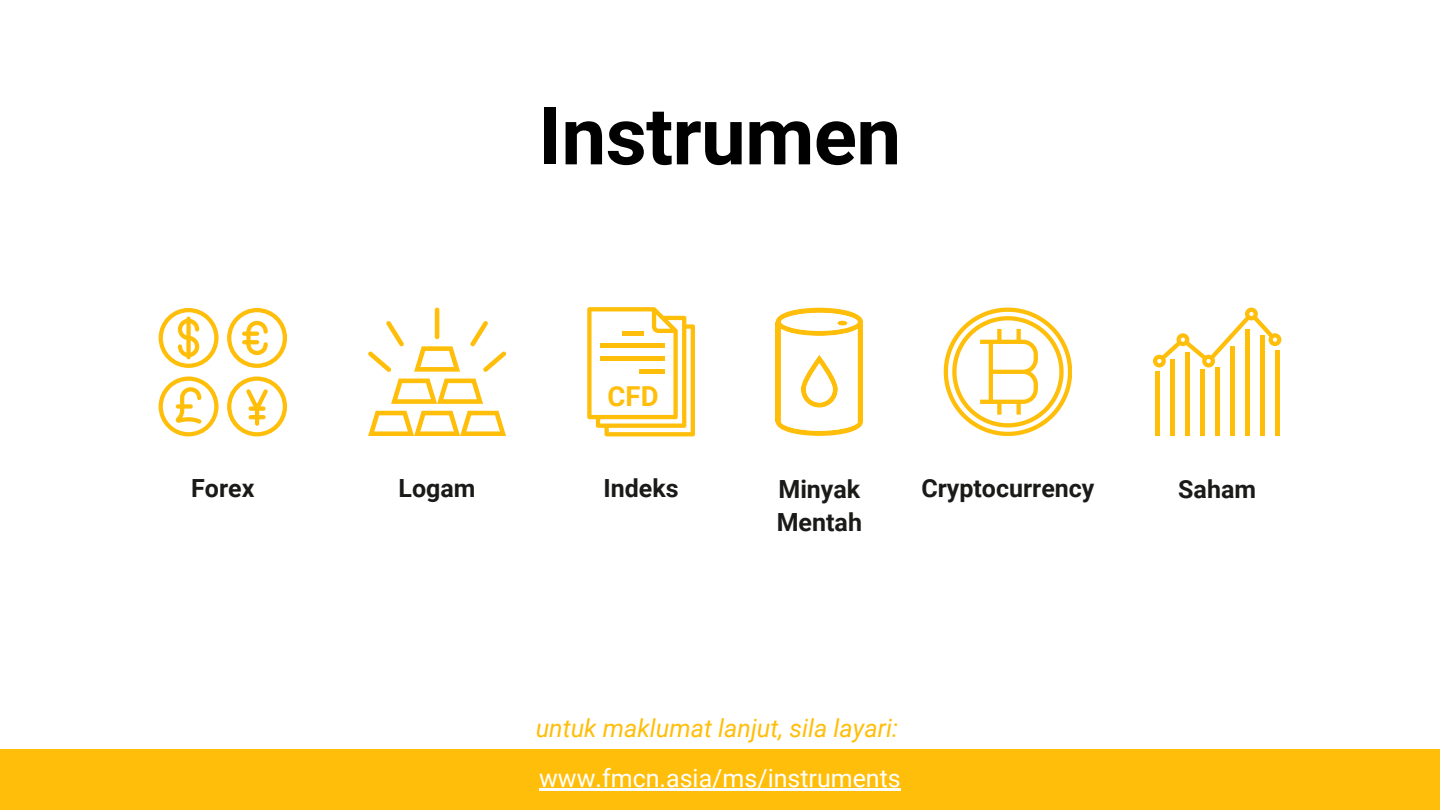
<style>
.page{position:relative;width:1440px;height:810px;background:#fff}
.page>*{position:absolute;margin:0;border:0;box-sizing:border-box;transform-origin:0 0}
.t1{font:700 80px "Roboto";letter-spacing:-.005em;color:#000}
.t2{font:700 27.6px "Roboto";color:#ffbe0a}
.t3{font:700 25px/32.2px "Roboto";color:#1a1b18}
.t4{font:italic 25px "Roboto";color:#ffbe0a}
.t5{font:25px "Roboto";color:#fff}
</style>
<div class="page">
<div style="left:0;top:749px;width:1440px;height:61px;background:#ffbe0a"></div>
<svg style="left:414px;top:346px;width:46px;height:26px"></svg>
<svg style="left:391px;top:379px;width:92px;height:25px"></svg>
<svg style="left:368px;top:411px;width:138px;height:25px"></svg>
<hr style="left:435px;top:308px;width:4px;height:31px;background:#ffbe0a;border-radius:2px">
<svg style="left:470px;top:321px;width:36px;height:51px"></svg>
<svg style="left:368px;top:321px;width:36px;height:51px"></svg>
<svg style="left:944px;top:308px;width:128px;height:128px"></svg>
<hr style="left:1155px;top:372px;width:4px;height:64px;background:#ffbe0a">
<hr style="left:1170px;top:359px;width:4px;height:77px;background:#ffbe0a">
<hr style="left:1185px;top:353px;width:4px;height:83px;background:#ffbe0a">
<hr style="left:1200px;top:370px;width:4px;height:66px;background:#ffbe0a">
<hr style="left:1215px;top:368px;width:4px;height:68px;background:#ffbe0a">
<hr style="left:1230px;top:346px;width:4px;height:90px;background:#ffbe0a">
<hr style="left:1245px;top:329px;width:4px;height:107px;background:#ffbe0a">
<hr style="left:1260px;top:335px;width:4px;height:101px;background:#ffbe0a">
<hr style="left:1275px;top:350px;width:4px;height:86px;background:#ffbe0a">
<svg style="left:1153px;top:308px;width:128px;height:60px"></svg>
<svg style="left:587px;top:307px;width:108px;height:129px"></svg>
<hr style="left:622px;top:331px;width:21px;height:4px;background:#ffbe0a">
<hr style="left:600px;top:344px;width:65px;height:4px;background:#ffbe0a">
<hr style="left:600px;top:357px;width:65px;height:4px;background:#ffbe0a">
<hr style="left:639px;top:370px;width:26px;height:4px;background:#ffbe0a">
<svg style="left:776px;top:308px;width:87px;height:128px"></svg>
<svg style="left:159px;top:308px;width:60px;height:60px"></svg>
<svg style="left:227px;top:308px;width:60px;height:60px"></svg>
<svg style="left:159px;top:377px;width:60px;height:59px"></svg>
<svg style="left:227px;top:377px;width:60px;height:59px"></svg>
<hr style="left:539px;top:789px;width:362px;height:2px;background:#fff">
<h1 class="t1" style="left:539px;top:90px;width:364px">Instrumen</h1>
<h3 class="t2" style="left:608px;top:380px;width:52px">CFD</h3>
<p class="t3" style="left:604px;top:473px;width:77px">Indeks</p>
<p class="t3" style="left:921px;top:473px;width:174px">Cryptocurrency</p>
<h2 class="t3" style="left:1178px;top:474px;width:79px">Saham</h2>
<h3 class="t3" style="left:191px;top:473px;width:65px">Forex</h3>
<p class="t3" style="left:399px;top:473px;width:78px">Logam</p>
<h3 class="t3" style="left:777px;top:474px;width:87px">Minyak<br>Mentah</h3>
<p class="t4" style="left:536px;top:713px;width:364px">untuk maklumat lanjut, sila layari:</p>
<p class="t5" style="left:539px;top:764px;width:363px">www.fmcn.asia/ms/instruments</p>
</div>
